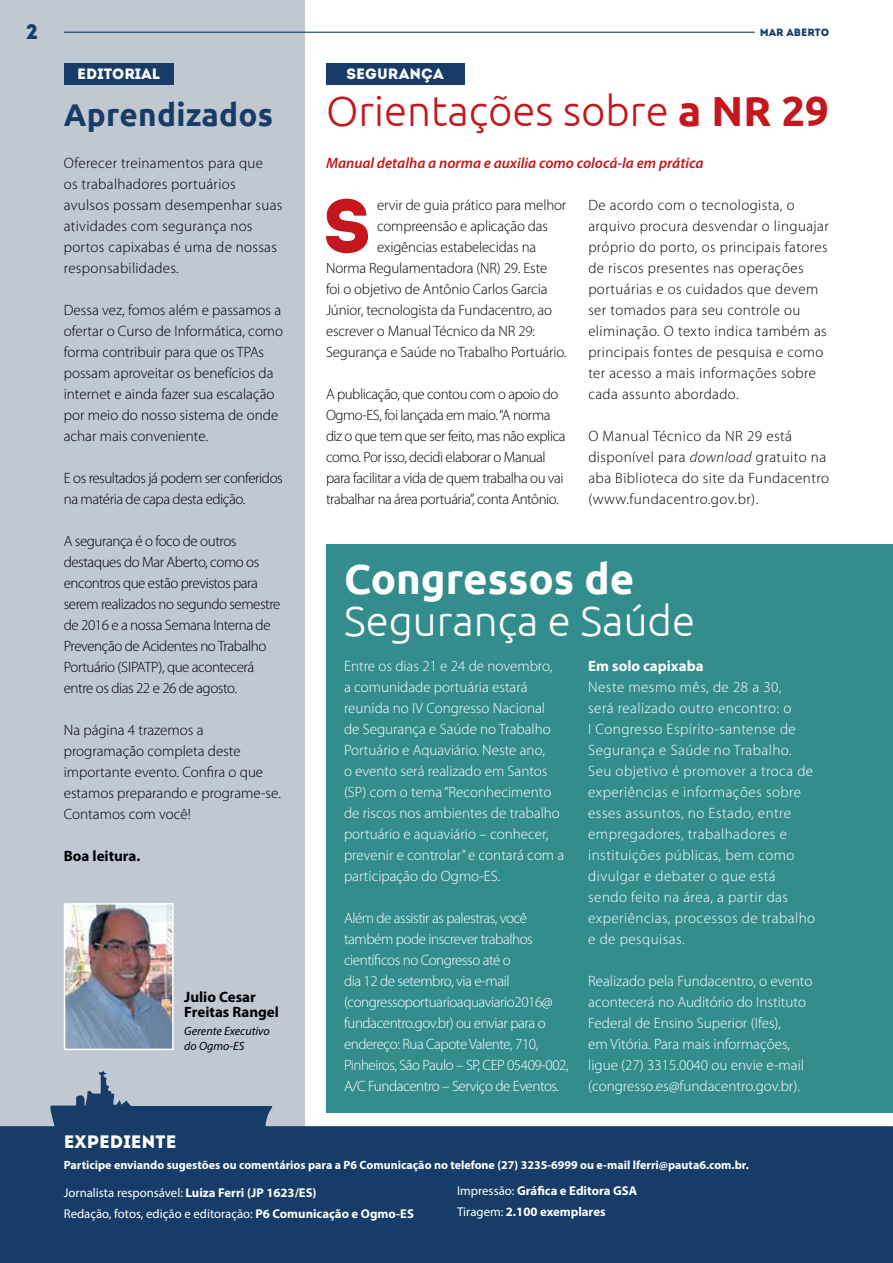
<style>
.page{position:relative;width:893px;height:1263px;background:#fff}
.page>*{position:absolute;margin:0;border:0;box-sizing:border-box;transform-origin:0 0}
.t1{font:75px "Intro";color:#c4161c}
.t2{font:300 42px "Ubuntu";color:#c4161c}
.t3{font:300 42px "Ubuntu";color:#fff}
.t4{font:700 42px "Ubuntu";color:#fff}
.t5{font:700 31.5px "Ubuntu";letter-spacing:.01em;color:#163c67}
.t6{font:21px "Intro";color:#163c67}
.t7{font:18px "Intro";color:#fff}
.t8{font:300 15px/21px "Myriad Pro";color:#000}
.t9{font:300 15px/21px "Myriad Pro";letter-spacing:-.03em;color:#000}
.t10{font:300 15px/21px "Myriad Pro";color:#fff}
.t11{font:300 15px/21px "Myriad Pro";letter-spacing:.03em;color:#000}
.t12{font:300 15px/21px "Myriad Pro";letter-spacing:.03em;color:#fff}
.t13{font:300 15px/21px "Myriad Pro";letter-spacing:-.03em;color:#fff}
.t14{font:300 15px/21px "Myriad Pro";letter-spacing:.02em;color:#000}
.t15{font:italic 600 15px "Myriad Pro";color:#c4161c}
.t16{font:700 15px/15px "Myriad Pro";color:#000}
.t17{font:15px "Intro";color:#fff}
.t18{font:700 15px "Myriad Pro";color:#fff}
.t19{font:12.75px/21px "Myriad Pro";color:#fff}
.t20{font:700 12.75px/21px "Myriad Pro";color:#fff}
.t21{font:700 12px "Myriad Pro";color:#fff}
.t22{font:italic 12px/15px "Myriad Pro";color:#000}
.t23{font:10.5px "Intro";color:#163c67}
.s1{font-weight:700}
.s2{font-style:italic}
.s3{font-weight:400}
</style>
<div class="page">
<div style="left:326px;top:545px;width:567px;height:568px;background:#338d8d"></div>
<div style="left:0;top:0;width:305px;height:1133px;background:#c0c8d2"></div>
<img style="left:67px;top:906px;width:104px;height:141px">
<div style="left:64px;top:903px;width:110px;height:147px;border:2px solid #fff"></div>
<div style="left:64px;top:63px;width:110px;height:21px;background:#163c67"></div>
<svg style="left:0;top:1070px;width:893px;height:193px;fill:#163c67"></svg>
<div style="left:326px;top:63px;width:138px;height:21px;background:#163c67"></div>
<hr style="left:64px;top:32px;width:691px;height:1px;background:#163c67">
<h3 class="t6" style="left:26px;top:19px;width:13px">2</h3>
<p class="t23" style="left:760px;top:26px;width:71px">MAR ABERTO</p>
<p class="t17" style="left:77px;top:65px;width:84px">EDITORIAL</p>
<h3 class="t5" style="left:64px;top:96px;width:211px">Aprendizados</h3>
<p class="t14" style="left:64px;top:153px;width:220px">Oferecer treinamentos para que<br>os trabalhadores portuários avulsos possam desempenhar suas atividades com segurança nos portos capixabas é uma de nossas responsabilidades.</p>
<p class="t8" style="left:64px;top:300px;width:221px">Dessa vez, fomos além e passamos a ofertar o Curso de Informática, como forma contribuir para que os TPAs possam aproveitar os benefícios da internet e ainda fazer sua escalação por meio do nosso sistema de onde achar mais conveniente.</p>
<p class="t9" style="left:64px;top:468px;width:221px">E os resultados já podem ser conferidos na matéria de capa desta edição.</p>
<p class="t9" style="left:64px;top:531px;width:218px">A segurança é o foco de outros destaques do Mar Aberto, como os encontros que estão previstos para serem realizados no segundo semestre de 2016 e a nossa Semana Interna de Prevenção de Acidentes no Trabalho Portuário (SIPATP), que acontecerá entre os dias 22 e 26 de agosto.</p>
<p class="t8" style="left:64px;top:720px;width:219px">Na página 4 trazemos a programação completa deste importante evento. Confira o que estamos preparando e programe-se.<br>Contamos com você!</p>
<p class="t16" style="left:64px;top:848px;width:78px">Boa leitura.</p>
<p class="t16" style="left:184px;top:989px;width:96px">Julio Cesar<br>Freitas Rangel</p>
<p class="t22" style="left:184px;top:1023px;width:87px">Gerente Executivo do Ogmo-ES</p>
<p class="t17" style="left:346px;top:65px;width:99px">SEGURANÇA</p>
<h2 class="t2" style="left:326px;top:86px;width:505px">Orientações sobre <span class="s1">a NR 29</span></h2>
<p class="t15" style="left:326px;top:153px;width:379px">Manual detalha a norma e auxilia como colocá-la em prática</p>
<h1 class="t1" style="left:323px;top:181px;width:50px">S</h1>
<p class="t8" style="left:377px;top:195px;width:191px">ervir de guia prático para melhor</p>
<p class="t8" style="left:377px;top:216px;width:172px">compreensão e aplicação das</p>
<p class="t8" style="left:377px;top:237px;width:161px">exigências estabelecidas na</p>
<p class="t8" style="left:326px;top:258px;width:223px">Norma Regulamentadora (NR) 29. Este</p>
<p class="t8" style="left:326px;top:279px;width:223px">foi o objetivo de Antônio Carlos Garcia</p>
<p class="t8" style="left:326px;top:300px;width:228px">Júnior, tecnologista da Fundacentro, ao</p>
<p class="t8" style="left:326px;top:321px;width:211px">escrever o Manual Técnico da NR 29:</p>
<p class="t8" style="left:326px;top:342px;width:242px">Segurança e Saúde no Trabalho Portuário.</p>
<p class="t9" style="left:326px;top:384px;width:241px">A publicação, que contou com o apoio do Ogmo-ES, foi lançada em maio. “A norma diz o que tem que ser feito, mas não explica como. Por isso, decidi elaborar o Manual para facilitar a vida de quem trabalha ou vai trabalhar na área portuária”, conta Antônio.</p>
<p class="t11" style="left:588px;top:195px;width:242px">De acordo com o tecnologista, o arquivo procura desvendar o linguajar próprio do porto, os principais fatores de riscos presentes nas operações portuárias e os cuidados que devem ser tomados para seu controle ou eliminação. O texto indica também as principais fontes de pesquisa e como ter acesso a mais informações sobre cada assunto abordado.</p>
<p class="t11" style="left:588px;top:426px;width:242px">O Manual Técnico da NR 29 está disponível para <span class="s2">download</span> gratuito na aba Biblioteca do site da Fundacentro (www.fundacentro.gov.br).</p>
<h2 class="t4" style="left:344px;top:554px;width:292px">Congressos de</h2>
<h2 class="t3" style="left:344px;top:596px;width:353px">Segurança e Saúde</h2>
<p class="t18" style="left:588px;top:656px;width:117px">Em solo capixaba</p>
<p class="t12" style="left:588px;top:677px;width:228px">Neste mesmo mês, de 28 a 30,<br>será realizado outro encontro: o<br>I Congresso Espírito-santense de<br>Segurança e Saúde no Trabalho.<br>Seu objetivo é promover a troca de experiências e informações sobre esses assuntos, no Estado, entre empregadores, trabalhadores e instituições públicas, bem como divulgar e debater o que está sendo feito na área, a partir das experiências, processos de trabalho e de pesquisas.</p>
<p class="t10" style="left:588px;top:971px;width:226px">Realizado pela Fundacentro, o evento acontecerá no Auditório do Instituto Federal de Ensino Superior (Ifes),<br>em Vitória. Para mais informações, ligue (27) 3315.0040 ou envie e-mail (congresso.es@fundacentro.gov.br).</p>
<p class="t10" style="left:344px;top:656px;width:222px">Entre os dias 21 e 24 de novembro,<br>a comunidade portuária estará reunida no IV Congresso Nacional<br>de Segurança e Saúde no Trabalho<br>Portuário e Aquaviário. Neste ano,<br>o evento será realizado em Santos (SP) com o tema “Reconhecimento de riscos nos ambientes de trabalho portuário e aquaviário – conhecer, prevenir e controlar” e contará com a participação do Ogmo-ES.</p>
<p class="t13" style="left:344px;top:908px;width:226px">Além de assistir as palestras, você também pode inscrever trabalhos científicos no Congresso até o<br>dia 12 de setembro, via e-mail (congressoportuarioaquaviario2016@ fundacentro.gov.br) ou enviar para o endereço: Rua Capote Valente, 710, Pinheiros, São Paulo – SP, CEP 05409-002, A/C Fundacentro – Serviço de Eventos.</p>
<p class="t7" style="left:64px;top:1130px;width:114px">EXPEDIENTE</p>
<p class="t21" style="left:64px;top:1157px;width:686px">Participe enviando sugestões ou comentários para a P6 Comunicação no telefone (27) 3235-6999 ou e-mail lferri@pauta6.com.br.</p>
<p class="t19" style="left:64px;top:1182px;width:352px">Jornalista responsável: <span class="s1">Luiza Ferri (JP 1623/ES)<br></span>Redação, fotos, edição e editoração: <span class="s1">P6 Comunicação e Ogmo-ES</span></p>
<p class="t20" style="left:457px;top:1180px;width:181px"><span class="s3">Impressão:</span> Gráfica e Editora GSA<br><span class="s3">Tiragem:</span> 2.100 exemplares</p>
</div>
